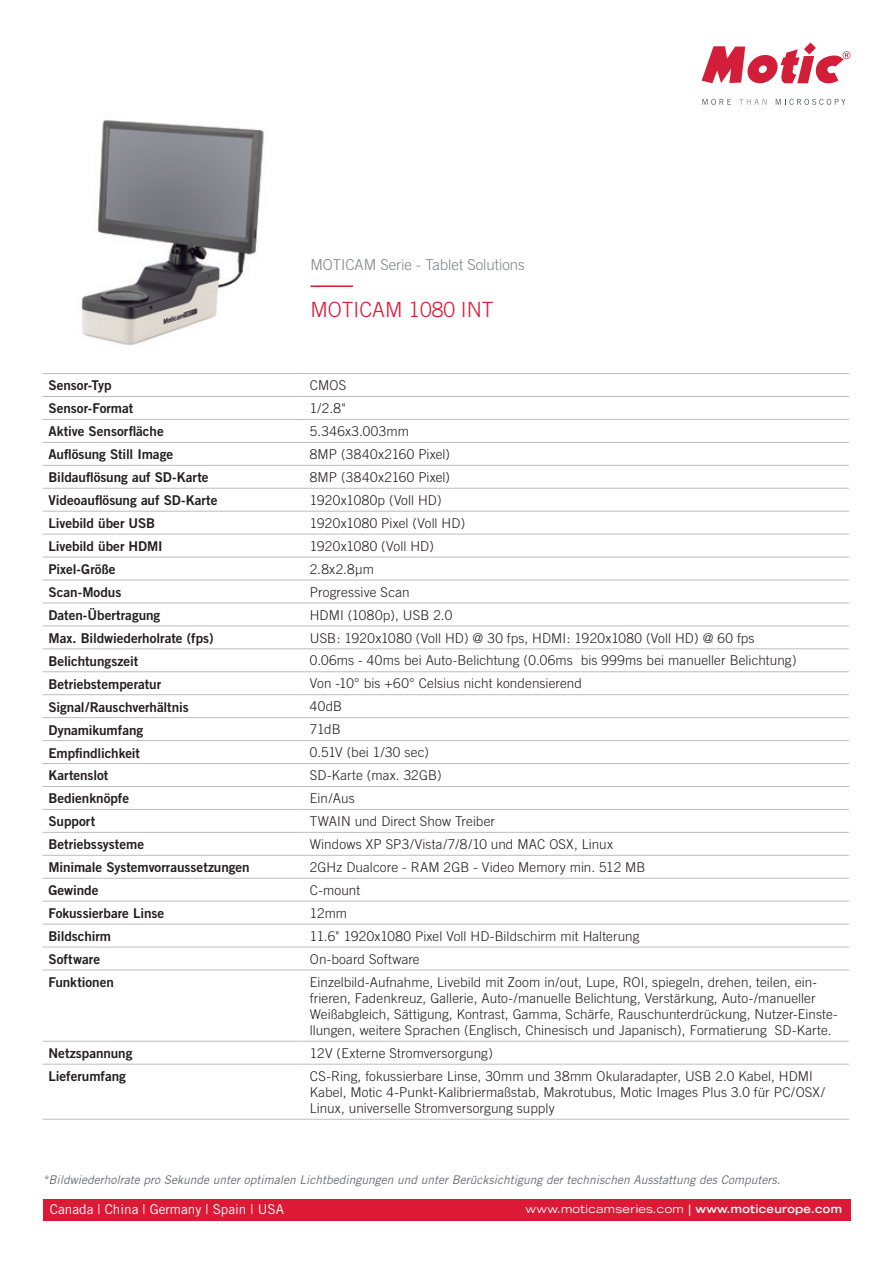
<style>
.page{position:relative;width:893px;height:1263px;background:#fff}
.page>*{position:absolute;margin:0;border:0;box-sizing:border-box;transform-origin:0 0}
.t1{font:300 21px "Trade Gothic";color:#dc1a36}
.t2{font:300 15px "Trade Gothic";color:#808285}
.t3{font:300 13.5px/16.2px "Trade Gothic";letter-spacing:.005em;color:#231f20}
.t4{font:13.5px "Trade Gothic Bold Two";letter-spacing:-.005em;color:#231f20}
.t5{font:13.5px "Trade Gothic";color:#fff}
.t6{font:300 13.5px "Trade Gothic";letter-spacing:.025em;color:#231f20}
.t7{font:italic 12px "Trade Gothic";color:#6c6d70}
.t8{font:expanded 11.25px "Trade Gothic LH";letter-spacing:.025em;color:#fff}
.s1{font-weight:700}
</style>
<div class="page">
<svg style="left:702px;top:43px;width:148px;height:41px"></svg>
<svg style="left:702px;top:99px;width:29px;height:6px"></svg>
<svg style="left:739px;top:99px;width:28px;height:6px"></svg>
<svg style="left:776px;top:99px;width:69px;height:6px"></svg>
<div style="left:43px;top:1199px;width:807px;height:21px;background:#dc1a36"></div>
<hr style="left:43px;top:373px;width:261px;height:1px;background:#bcbdc0">
<hr style="left:304px;top:373px;width:545px;height:1px;background:#bcbdc0">
<hr style="left:43px;top:396px;width:261px;height:1px;background:#bcbdc0">
<hr style="left:304px;top:396px;width:545px;height:1px;background:#bcbdc0">
<hr style="left:43px;top:419px;width:261px;height:1px;background:#bcbdc0">
<hr style="left:304px;top:419px;width:545px;height:1px;background:#bcbdc0">
<hr style="left:43px;top:442px;width:261px;height:1px;background:#bcbdc0">
<hr style="left:304px;top:442px;width:545px;height:1px;background:#bcbdc0">
<hr style="left:43px;top:465px;width:261px;height:1px;background:#bcbdc0">
<hr style="left:304px;top:465px;width:545px;height:1px;background:#bcbdc0">
<hr style="left:43px;top:488px;width:261px;height:1px;background:#bcbdc0">
<hr style="left:304px;top:488px;width:545px;height:1px;background:#bcbdc0">
<hr style="left:43px;top:511px;width:261px;height:1px;background:#bcbdc0">
<hr style="left:304px;top:511px;width:545px;height:1px;background:#bcbdc0">
<hr style="left:43px;top:534px;width:261px;height:1px;background:#bcbdc0">
<hr style="left:304px;top:534px;width:545px;height:1px;background:#bcbdc0">
<hr style="left:43px;top:557px;width:261px;height:1px;background:#bcbdc0">
<hr style="left:304px;top:557px;width:545px;height:1px;background:#bcbdc0">
<hr style="left:43px;top:580px;width:261px;height:1px;background:#bcbdc0">
<hr style="left:304px;top:580px;width:545px;height:1px;background:#bcbdc0">
<hr style="left:43px;top:603px;width:261px;height:1px;background:#bcbdc0">
<hr style="left:304px;top:603px;width:545px;height:1px;background:#bcbdc0">
<hr style="left:43px;top:626px;width:261px;height:1px;background:#bcbdc0">
<hr style="left:304px;top:626px;width:545px;height:1px;background:#bcbdc0">
<hr style="left:43px;top:648px;width:261px;height:1px;background:#bcbdc0">
<hr style="left:304px;top:648px;width:545px;height:1px;background:#bcbdc0">
<hr style="left:43px;top:671px;width:261px;height:1px;background:#bcbdc0">
<hr style="left:304px;top:671px;width:545px;height:1px;background:#bcbdc0">
<hr style="left:43px;top:694px;width:261px;height:1px;background:#bcbdc0">
<hr style="left:304px;top:694px;width:545px;height:1px;background:#bcbdc0">
<hr style="left:43px;top:717px;width:261px;height:1px;background:#bcbdc0">
<hr style="left:304px;top:717px;width:545px;height:1px;background:#bcbdc0">
<hr style="left:43px;top:740px;width:261px;height:1px;background:#bcbdc0">
<hr style="left:304px;top:740px;width:545px;height:1px;background:#bcbdc0">
<hr style="left:43px;top:763px;width:261px;height:1px;background:#bcbdc0">
<hr style="left:304px;top:763px;width:545px;height:1px;background:#bcbdc0">
<hr style="left:43px;top:786px;width:261px;height:1px;background:#bcbdc0">
<hr style="left:304px;top:786px;width:545px;height:1px;background:#bcbdc0">
<hr style="left:43px;top:809px;width:261px;height:1px;background:#bcbdc0">
<hr style="left:304px;top:809px;width:545px;height:1px;background:#bcbdc0">
<hr style="left:43px;top:832px;width:261px;height:1px;background:#bcbdc0">
<hr style="left:304px;top:832px;width:545px;height:1px;background:#bcbdc0">
<hr style="left:43px;top:855px;width:261px;height:1px;background:#bcbdc0">
<hr style="left:304px;top:855px;width:545px;height:1px;background:#bcbdc0">
<hr style="left:43px;top:878px;width:261px;height:1px;background:#bcbdc0">
<hr style="left:304px;top:878px;width:545px;height:1px;background:#bcbdc0">
<hr style="left:43px;top:901px;width:261px;height:1px;background:#bcbdc0">
<hr style="left:304px;top:901px;width:545px;height:1px;background:#bcbdc0">
<hr style="left:43px;top:924px;width:261px;height:1px;background:#bcbdc0">
<hr style="left:304px;top:924px;width:545px;height:1px;background:#bcbdc0">
<hr style="left:43px;top:947px;width:261px;height:1px;background:#bcbdc0">
<hr style="left:304px;top:947px;width:545px;height:1px;background:#bcbdc0">
<hr style="left:43px;top:970px;width:261px;height:1px;background:#bcbdc0">
<hr style="left:304px;top:970px;width:545px;height:1px;background:#bcbdc0">
<hr style="left:43px;top:1041px;width:261px;height:1px;background:#bcbdc0">
<hr style="left:304px;top:1041px;width:545px;height:1px;background:#bcbdc0">
<hr style="left:43px;top:1064px;width:261px;height:1px;background:#bcbdc0">
<hr style="left:304px;top:1064px;width:545px;height:1px;background:#bcbdc0">
<hr style="left:43px;top:1119px;width:261px;height:1px;background:#bcbdc0">
<hr style="left:304px;top:1119px;width:545px;height:1px;background:#bcbdc0">
<hr style="left:310px;top:285px;width:43px;height:2px;background:#dc1a36">
<img style="left:81px;top:120px;width:183px;height:226px">
<p class="t2" style="left:310px;top:256px;width:216px">MOTICAM Serie - Tablet Solutions</p>
<h1 class="t1" style="left:310px;top:297px;width:185px">MOTICAM 1080 INT</h1>
<p class="t4" style="left:49px;top:377px;width:65px">Sensor-Typ</p>
<p class="t3" style="left:310px;top:377px;width:38px">CMOS</p>
<p class="t4" style="left:49px;top:400px;width:86px">Sensor-Format</p>
<p class="t3" style="left:310px;top:400px;width:37px">1/2.8"</p>
<p class="t4" style="left:49px;top:423px;width:117px">Aktive Sensorfläche</p>
<p class="t6" style="left:310px;top:423px;width:101px">5.346x3.003mm</p>
<p class="t4" style="left:49px;top:446px;width:126px">Auflösung Still Image</p>
<p class="t3" style="left:310px;top:446px;width:142px">8MP (3840x2160 Pixel)</p>
<p class="t4" style="left:49px;top:469px;width:162px">Bildauflösung auf SD-Karte</p>
<p class="t3" style="left:310px;top:469px;width:142px">8MP (3840x2160 Pixel)</p>
<p class="t4" style="left:49px;top:492px;width:170px">Videoauflösung auf SD-Karte</p>
<p class="t3" style="left:310px;top:492px;width:133px">1920x1080p (Voll HD)</p>
<p class="t4" style="left:49px;top:515px;width:108px">Livebild über USB</p>
<p class="t3" style="left:310px;top:515px;width:157px">1920x1080 Pixel (Voll HD)</p>
<p class="t4" style="left:49px;top:538px;width:116px">Livebild über HDMI</p>
<p class="t3" style="left:310px;top:538px;width:126px">1920x1080 (Voll HD)</p>
<p class="t4" style="left:49px;top:561px;width:68px">Pixel-Größe</p>
<p class="t3" style="left:310px;top:561px;width:66px">2.8x2.8μm</p>
<p class="t4" style="left:49px;top:584px;width:74px">Scan-Modus</p>
<p class="t3" style="left:310px;top:584px;width:101px">Progressive Scan</p>
<p class="t4" style="left:49px;top:607px;width:113px">Daten-Übertragung</p>
<p class="t3" style="left:310px;top:606px;width:144px">HDMI (1080p), USB 2.0</p>
<p class="t4" style="left:49px;top:630px;width:167px">Max. Bildwiederholrate (fps)</p>
<p class="t3" style="left:310px;top:629px;width:446px">USB: 1920x1080 (Voll HD) @ 30 fps, HDMI: 1920x1080 (Voll HD) @ 60 fps</p>
<p class="t4" style="left:49px;top:652px;width:91px">Belichtungszeit</p>
<p class="t3" style="left:310px;top:652px;width:488px">0.06ms - 40ms bei Auto-Belichtung (0.06ms bis 999ms bei manueller Belichtung)</p>
<p class="t4" style="left:49px;top:675px;width:114px">Betriebstemperatur</p>
<p class="t3" style="left:310px;top:675px;width:274px">Von -10° bis +60° Celsius nicht kondensierend</p>
<p class="t4" style="left:49px;top:698px;width:142px">Signal/Rauschverhältnis</p>
<p class="t3" style="left:310px;top:698px;width:34px">40dB</p>
<p class="t4" style="left:49px;top:721px;width:96px">Dynamikumfang</p>
<p class="t3" style="left:310px;top:721px;width:32px">71dB</p>
<p class="t4" style="left:49px;top:744px;width:93px">Empfindlichkeit</p>
<p class="t3" style="left:310px;top:744px;width:121px">0.51V (bei 1/30 sec)</p>
<p class="t4" style="left:49px;top:767px;width:61px">Kartenslot</p>
<p class="t3" style="left:310px;top:767px;width:133px">SD-Karte (max. 32GB)</p>
<p class="t4" style="left:49px;top:790px;width:82px">Bedienknöpfe</p>
<p class="t3" style="left:310px;top:790px;width:46px">Ein/Aus</p>
<p class="t4" style="left:49px;top:813px;width:48px">Support</p>
<p class="t3" style="left:310px;top:813px;width:187px">TWAIN und Direct Show Treiber</p>
<p class="t4" style="left:49px;top:836px;width:97px">Betriebssysteme</p>
<p class="t3" style="left:310px;top:836px;width:305px">Windows XP SP3/Vista/7/8/10 und MAC OSX, Linux</p>
<p class="t4" style="left:49px;top:859px;width:203px">Minimale Systemvorraussetzungen</p>
<p class="t3" style="left:310px;top:859px;width:337px">2GHz Dualcore - RAM 2GB - Video Memory min. 512 MB</p>
<p class="t4" style="left:49px;top:882px;width:51px">Gewinde</p>
<p class="t3" style="left:310px;top:882px;width:52px">C-mount</p>
<p class="t4" style="left:49px;top:905px;width:117px">Fokussierbare Linse</p>
<p class="t3" style="left:310px;top:905px;width:39px">12mm</p>
<p class="t4" style="left:49px;top:928px;width:64px">Bildschirm</p>
<p class="t3" style="left:310px;top:928px;width:331px">11.6" 1920x1080 Pixel Voll HD-Bildschirm mit Halterung</p>
<p class="t4" style="left:49px;top:951px;width:53px">Software</p>
<p class="t3" style="left:310px;top:950px;width:111px">On-board Software</p>
<p class="t4" style="left:49px;top:974px;width:67px">Funktionen</p>
<p class="t3" style="left:310px;top:973px;width:529px">Einzelbild-Aufnahme, Livebild mit Zoom in/out, Lupe, ROI, spiegeln, drehen, teilen, ein&shy;frieren, Fadenkreuz, Gallerie, Auto-/manuelle Belichtung, Verstärkung, Auto-/manueller Weißabgleich, Sättigung, Kontrast, Gamma, Schärfe, Rauschunterdrückung, Nutzer-Einste&shy;llungen, weitere Sprachen (Englisch, Chinesisch und Japanisch), Formatierung SD-Karte.</p>
<p class="t4" style="left:49px;top:1045px;width:86px">Netzspannung</p>
<p class="t3" style="left:310px;top:1045px;width:185px">12V (Externe Stromversorgung)</p>
<p class="t4" style="left:49px;top:1068px;width:79px">Lieferumfang</p>
<p class="t3" style="left:310px;top:1068px;width:516px">CS-Ring, fokussierbare Linse, 30mm und 38mm Okularadapter, USB 2.0 Kabel, HDMI<br>Kabel, Motic 4-Punkt-Kalibriermaßstab, Makrotubus, Motic Images Plus 3.0 für PC/OSX/<br>Linux, universelle Stromversorgung supply</p>
<p class="t7" style="left:43px;top:1172px;width:740px">*Bildwiederholrate pro Sekunde unter optimalen Lichtbedingungen und unter Berücksichtigung der technischen Ausstattung des Computers.</p>
<p class="t5" style="left:50px;top:1201px;width:235px">Canada | China | Germany | Spain | USA</p>
<p class="t8" style="left:526px;top:1201px;width:318px">www.moticamseries.com <span class="s1">| www.moticeurope.com</span></p>
</div>
